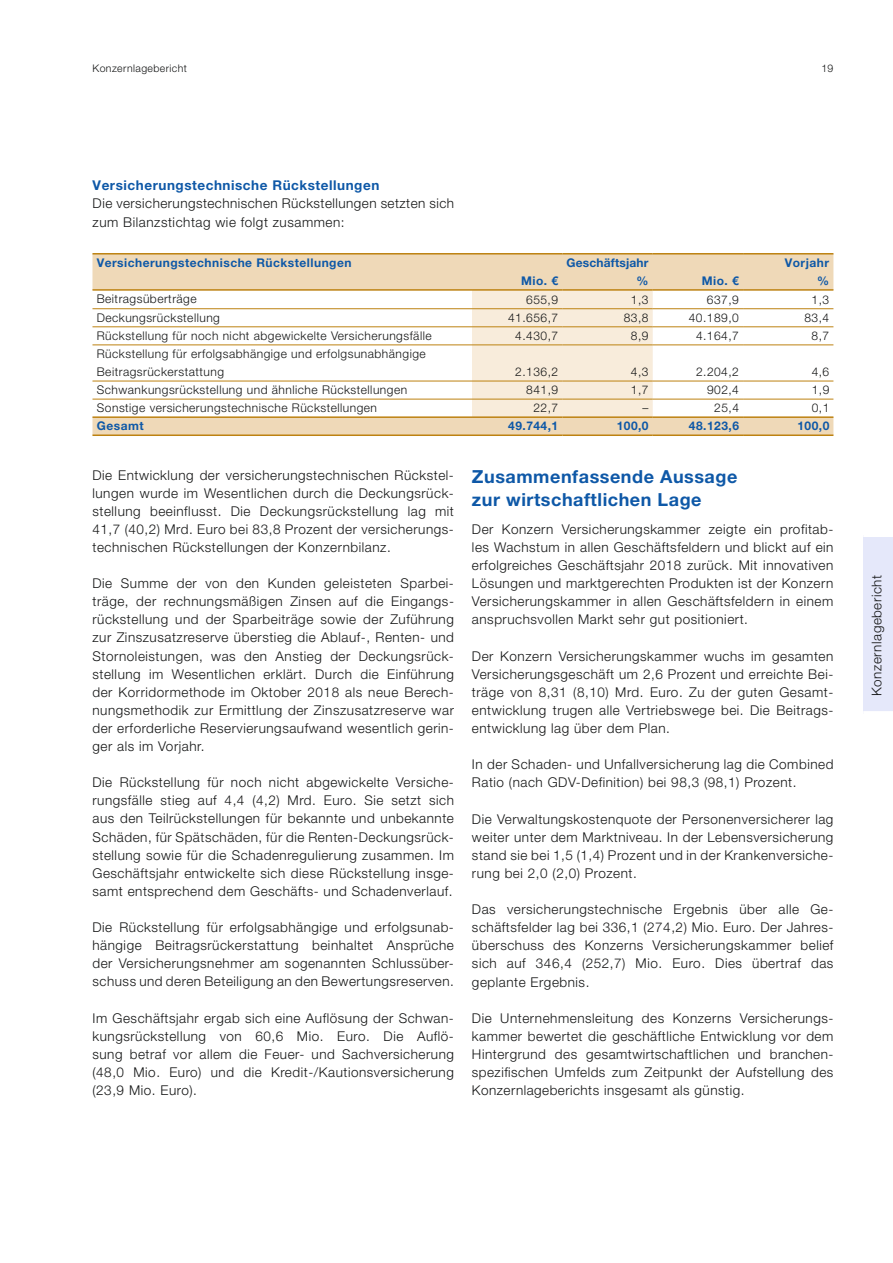
<style>
.page{position:relative;width:893px;height:1263px;background:#fff}
.page>*{position:absolute;margin:0;border:0;box-sizing:border-box;transform-origin:0 0}
.t1{font:700 18px/23.2px "Helvetica Neue LT Pro";letter-spacing:.03em;color:#0e58a7}
.t2{font:300 13.5px/18.1px "Helvetica Neue LT Pro";letter-spacing:.04em;color:#151616;text-align:justify}
.t3{font:700 13.5px "Helvetica Neue LT Pro";letter-spacing:.04em;color:#0e58a7}
.t4{font:300 12px/18px "Helvetica Neue LT Pro";letter-spacing:.04em;color:#151616}
.t5{font:700 12px/18px "Helvetica Neue LT Pro";letter-spacing:.04em;color:#0e58a7;text-align:right}
.t6{font:700 12px/18px "Helvetica Neue LT Pro";letter-spacing:.015em;color:#0e58a7;text-align:right}
.t7{font:300 10.5px "Helvetica Neue LT Pro";letter-spacing:.04em;color:#151616}
</style>
<div class="page">
<svg style="left:92px;top:254px;width:741px;height:180px"></svg>
<div style="left:472px;top:291px;width:181px;height:125px;background:#f8ecdb"></div>
<hr style="left:92px;top:308px;width:380px;height:1px;background:#bd8211">
<hr style="left:472px;top:308px;width:90px;height:1px;background:#bd8211">
<hr style="left:562px;top:308px;width:91px;height:1px;background:#bd8211">
<hr style="left:653px;top:308px;width:90px;height:1px;background:#bd8211">
<hr style="left:743px;top:308px;width:90px;height:1px;background:#bd8211">
<hr style="left:92px;top:326px;width:380px;height:1px;background:#bd8211">
<hr style="left:472px;top:326px;width:90px;height:1px;background:#bd8211">
<hr style="left:562px;top:326px;width:91px;height:1px;background:#bd8211">
<hr style="left:653px;top:326px;width:90px;height:1px;background:#bd8211">
<hr style="left:743px;top:326px;width:90px;height:1px;background:#bd8211">
<hr style="left:92px;top:344px;width:380px;height:1px;background:#bd8211">
<hr style="left:472px;top:344px;width:90px;height:1px;background:#bd8211">
<hr style="left:562px;top:344px;width:91px;height:1px;background:#bd8211">
<hr style="left:653px;top:344px;width:90px;height:1px;background:#bd8211">
<hr style="left:743px;top:344px;width:90px;height:1px;background:#bd8211">
<hr style="left:92px;top:381px;width:380px;height:1px;background:#bd8211">
<hr style="left:472px;top:381px;width:90px;height:1px;background:#bd8211">
<hr style="left:562px;top:381px;width:91px;height:1px;background:#bd8211">
<hr style="left:653px;top:381px;width:90px;height:1px;background:#bd8211">
<hr style="left:743px;top:381px;width:90px;height:1px;background:#bd8211">
<hr style="left:92px;top:399px;width:380px;height:1px;background:#bd8211">
<hr style="left:472px;top:399px;width:90px;height:1px;background:#bd8211">
<hr style="left:562px;top:399px;width:91px;height:1px;background:#bd8211">
<hr style="left:653px;top:399px;width:90px;height:1px;background:#bd8211">
<hr style="left:743px;top:399px;width:90px;height:1px;background:#bd8211">
<hr style="left:92px;top:253px;width:380px;height:1px;background:#bd8211">
<hr style="left:472px;top:253px;width:90px;height:1px;background:#bd8211">
<hr style="left:562px;top:253px;width:91px;height:1px;background:#bd8211">
<hr style="left:653px;top:253px;width:90px;height:1px;background:#bd8211">
<hr style="left:743px;top:253px;width:90px;height:1px;background:#bd8211">
<hr style="left:92px;top:289px;width:380px;height:2px;background:#bd8211">
<hr style="left:472px;top:289px;width:90px;height:2px;background:#bd8211">
<hr style="left:562px;top:289px;width:91px;height:2px;background:#bd8211">
<hr style="left:653px;top:289px;width:90px;height:2px;background:#bd8211">
<hr style="left:743px;top:289px;width:90px;height:2px;background:#bd8211">
<hr style="left:92px;top:416px;width:380px;height:2px;background:#bd8211">
<hr style="left:472px;top:416px;width:90px;height:2px;background:#bd8211">
<hr style="left:562px;top:416px;width:91px;height:2px;background:#bd8211">
<hr style="left:653px;top:416px;width:90px;height:2px;background:#bd8211">
<hr style="left:743px;top:416px;width:90px;height:2px;background:#bd8211">
<hr style="left:92px;top:434px;width:380px;height:2px;background:#bd8211">
<hr style="left:472px;top:434px;width:90px;height:2px;background:#bd8211">
<hr style="left:562px;top:434px;width:91px;height:2px;background:#bd8211">
<hr style="left:653px;top:434px;width:90px;height:2px;background:#bd8211">
<hr style="left:743px;top:434px;width:90px;height:2px;background:#bd8211">
<div style="left:863px;top:535px;width:30px;height:178px;background:#e5e8fa"></div>
<div style="left:863px;top:711px;width:30px;height:5px;background:#fff"></div>
<div style="left:863px;top:532px;width:30px;height:5px;background:#fff"></div>
<p class="t7" style="left:92px;top:62px;width:96px">Konzernlagebericht</p>
<p class="t7" style="left:821px;top:62px;width:14px">19</p>
<p class="t3" style="left:93px;top:177px;width:288px">Versicherungstechnische Rückstellungen</p>
<p class="t2" style="left:93px;top:194px;width:363px">Die versicherungstechnischen Rückstellungen setzten sich zum Bilanzstichtag wie folgt zusammen:</p>
<p class="t5" style="left:97px;top:253px;width:256px">Versicherungstechnische Rückstellungen</p>
<p class="t5" style="left:521px;top:271px;width:39px">Mio. €</p>
<p class="t6" style="left:567px;top:253px;width:83px">Geschäftsjahr %</p>
<p class="t5" style="left:702px;top:271px;width:39px">Mio. €</p>
<p class="t5" style="left:785px;top:253px;width:46px">Vorjahr %</p>
<p class="t4" style="left:97px;top:289px;width:101px">Beitragsüberträge</p>
<p class="t4" style="left:526px;top:290px;width:33px">655,9</p>
<p class="t4" style="left:631px;top:290px;width:19px">1,3</p>
<p class="t4" style="left:707px;top:290px;width:33px">637,9</p>
<p class="t4" style="left:812px;top:290px;width:19px">1,3</p>
<p class="t4" style="left:97px;top:308px;width:125px">Deckungsrückstellung</p>
<p class="t4" style="left:508px;top:308px;width:52px">41.656,7</p>
<p class="t4" style="left:624px;top:308px;width:26px">83,8</p>
<p class="t4" style="left:689px;top:308px;width:52px">40.189,0</p>
<p class="t4" style="left:804px;top:308px;width:26px">83,4</p>
<p class="t4" style="left:97px;top:326px;width:336px">Rückstellung für noch nicht abgewickelte Versicherungsfälle</p>
<p class="t4" style="left:515px;top:326px;width:44px">4.430,7</p>
<p class="t4" style="left:631px;top:326px;width:19px">8,9</p>
<p class="t4" style="left:696px;top:326px;width:44px">4.164,7</p>
<p class="t4" style="left:812px;top:326px;width:19px">8,7</p>
<p class="t4" style="left:97px;top:344px;width:330px">Rückstellung für erfolgsabhängige und erfolgsunabhängige<br>Beitragsrückerstattung</p>
<p class="t4" style="left:515px;top:362px;width:44px">2.136,2</p>
<p class="t4" style="left:631px;top:362px;width:19px">4,3</p>
<p class="t4" style="left:696px;top:362px;width:44px">2.204,2</p>
<p class="t4" style="left:812px;top:362px;width:19px">4,6</p>
<p class="t4" style="left:97px;top:380px;width:312px">Schwankungsrückstellung und ähnliche Rückstellungen</p>
<p class="t4" style="left:526px;top:380px;width:33px">841,9</p>
<p class="t4" style="left:631px;top:380px;width:19px">1,7</p>
<p class="t4" style="left:707px;top:380px;width:33px">902,4</p>
<p class="t4" style="left:812px;top:380px;width:19px">1,9</p>
<p class="t4" style="left:97px;top:398px;width:282px">Sonstige versicherungstechnische Rückstellungen</p>
<p class="t4" style="left:533px;top:399px;width:26px">22,7</p>
<p class="t4" style="left:643px;top:399px;width:7px">–</p>
<p class="t4" style="left:714px;top:399px;width:26px">25,4</p>
<p class="t4" style="left:812px;top:399px;width:19px">0,1</p>
<p class="t5" style="left:97px;top:416px;width:48px">Gesamt</p>
<p class="t5" style="left:508px;top:416px;width:52px">49.744,1</p>
<p class="t5" style="left:617px;top:416px;width:33px">100,0</p>
<p class="t5" style="left:689px;top:416px;width:52px">48.123,6</p>
<p class="t5" style="left:797px;top:416px;width:33px">100,0</p>
<p class="t2" style="left:92px;top:465px;width:363px">Die Entwicklung der versicherungstechnischen Rückstel&shy;lungen wurde im Wesentlichen durch die Deckungsrück&shy;stellung beeinflusst. Die Deckungsrückstellung lag mit 41,7 (40,2) Mrd. Euro bei 83,8 Prozent der versicherungs&shy;technischen Rückstellungen der Konzernbilanz.</p>
<p class="t2" style="left:92px;top:574px;width:363px">Die Summe der von den Kunden geleisteten Sparbei&shy;träge, der rechnungsmäßigen Zinsen auf die Eingangs&shy;rückstellung und der Sparbeiträge sowie der Zuführung zur Zinszusatzreserve überstieg die Ablauf-, Renten- und Stornoleistungen, was den Anstieg der Deckungsrück&shy;stellung im Wesentlichen erklärt. Durch die Einführung der Korridormethode im Oktober 2018 als neue Berech&shy;nungsmethodik zur Ermittlung der Zinszusatzreserve war der erforderliche Reservierungsaufwand wesentlich gerin&shy;ger als im Vorjahr.</p>
<p class="t2" style="left:92px;top:773px;width:363px">Die Rückstellung für noch nicht abgewickelte Versiche&shy;rungsfälle stieg auf 4,4 (4,2) Mrd. Euro. Sie setzt sich aus den Teilrückstellungen für bekannte und unbekannte Schäden, für Spätschäden, für die Renten-Deckungsrück&shy;stellung sowie für die Schadenregulierung zusammen. Im Geschäftsjahr entwickelte sich diese Rückstellung insge&shy;samt entsprechend dem Geschäfts- und Schadenverlauf.</p>
<p class="t2" style="left:92px;top:918px;width:363px">Die Rückstellung für erfolgsabhängige und erfolgsunab&shy;hängige Beitragsrückerstattung beinhaltet Ansprüche der Versicherungsnehmer am sogenannten Schlussüber&shy;schuss und deren Beteiligung an den Bewertungsreserven.</p>
<p class="t2" style="left:92px;top:1008px;width:363px">Im Geschäftsjahr ergab sich eine Auflösung der Schwan&shy;kungsrückstellung von 60,6 Mio. Euro. Die Auflö&shy;sung betraf vor allem die Feuer- und Sachversicherung (48,0 Mio. Euro) und die Kredit-/Kautionsversicherung (23,9 Mio. Euro).</p>
<h1 class="t1" style="left:472px;top:464px;width:267px">Zusammenfassende Aussage zur wirtschaftlichen Lage</h1>
<p class="t2" style="left:472px;top:520px;width:363px">Der Konzern Versicherungskammer zeigte ein profitab&shy;les Wachstum in allen Geschäftsfeldern und blickt auf ein erfolgreiches Geschäftsjahr 2018 zurück. Mit innovativen Lösungen und marktgerechten Produkten ist der Konzern Versicherungskammer in allen Geschäftsfeldern in einem anspruchsvollen Markt sehr gut positioniert.</p>
<p class="t2" style="left:472px;top:646px;width:363px;text-align:left">Der Konzern Versicherungskammer wuchs im gesamten Versicherungsgeschäft um 2,6 Prozent und erreichte Bei&shy;träge von 8,31 (8,10) Mrd. Euro. Zu der guten Gesamt&shy;entwicklung trugen alle Vertriebswege bei. Die Beitrags&shy;entwicklung lag über dem Plan.</p>
<p class="t2" style="left:472px;top:755px;width:363px">In der Schaden- und Unfallversicherung lag die Combined<br>Ratio (nach GDV-Definition) bei 98,3 (98,1) Prozent.</p>
<p class="t2" style="left:472px;top:809px;width:363px">Die Verwaltungskostenquote der Personenversicherer lag weiter unter dem Marktniveau. In der Lebensversicherung stand sie bei 1,5 (1,4) Prozent und in der Krankenversiche&shy;rung bei 2,0 (2,0) Prozent.</p>
<p class="t2" style="left:472px;top:900px;width:363px;text-align:left">Das versicherungstechnische Ergebnis über alle Ge&shy;schäftsfelder lag bei 336,1 (274,2) Mio. Euro. Der Jahres&shy;überschuss des Konzerns Versicherungskammer belief sich auf 346,4 (252,7) Mio. Euro. Dies übertraf das geplante Ergebnis.</p>
<p class="t2" style="left:472px;top:1009px;width:363px">Die Unternehmensleitung des Konzerns Versicherungs&shy;kammer bewertet die geschäftliche Entwicklung vor dem Hintergrund des gesamtwirtschaftlichen und branchen&shy;spezifischen Umfelds zum Zeitpunkt der Aufstellung des Konzernlageberichts insgesamt als günstig.</p>
<p class="t2" style="left:867px;top:696px;width:123px;rotate:-90deg">Konzernlagebericht</p>
</div>
